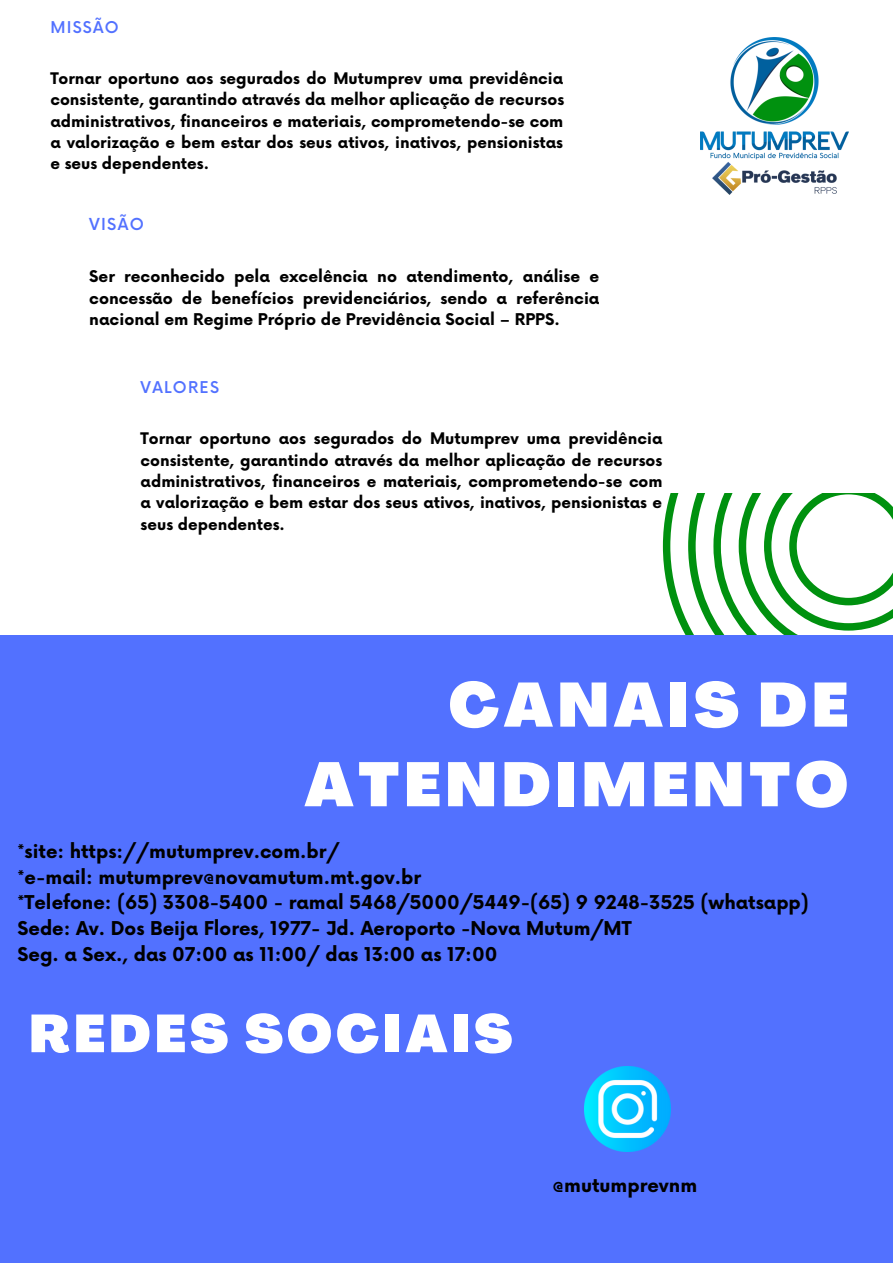
<style>
.page{position:relative;width:893px;height:1264px;background:#fff}
.page>*{position:absolute;margin:0;border:0;box-sizing:border-box;transform-origin:0 0}
.t1{font:900 61.35px/79.5px "Agrandir";letter-spacing:.07em;color:#fff;text-align:right}
.t2{font:900 52.35px "Agrandir";letter-spacing:.07em;color:#fff}
.t3{font:700 18.6px "Now";color:#000}
.t4{font:500 16.05px "Now";letter-spacing:.08em;color:#5271ff}
.t5{font:500 15.9px "Now";letter-spacing:.08em;color:#5271ff}
.t6{font:700 15.75px/21.3px "Now";color:#000;text-align:justify}
.t7{font:700 15.6px/21.3px "Now";color:#000;text-align:justify}
</style>
<div class="page">
<svg style="left:663px;top:493px;width:229px;height:142px"></svg>
<div style="left:0;top:635px;width:892px;height:627px;background:#5271ff"></div>
<img style="left:700px;top:37px;width:148px;height:158px">
<img style="left:585px;top:1066px;width:85px;height:85px">
<p class="t5" style="left:50px;top:19px;width:70px">MISSÃO</p>
<p class="t7" style="left:50px;top:69px;width:515px">Tornar oportuno aos segurados do Mutumprev uma previdência consistente, garantindo através da melhor aplicação de recursos administrativos, financeiros e materiais, comprometendo-se com a valorização e bem estar dos seus ativos, inativos, pensionistas e seus dependentes.</p>
<p class="t4" style="left:89px;top:216px;width:56px">VISÃO</p>
<p class="t6" style="left:89px;top:267px;width:512px">Ser reconhecido pela excelência no atendimento, análise e concessão de benefícios previdenciários, sendo a referência nacional em Regime Próprio de Previdência Social – RPPS.</p>
<p class="t5" style="left:141px;top:379px;width:80px">VALORES</p>
<p class="t7" style="left:141px;top:429px;width:523px">Tornar oportuno aos segurados do Mutumprev uma previdência consistente, garantindo através da melhor aplicação de recursos administrativos, financeiros e materiais, comprometendo-se com a valorização e bem estar dos seus ativos, inativos, pensionistas e seus dependentes.</p>
<p class="t1" style="left:304px;top:671px;width:545px">CANAIS DE<br>ATENDIMENTO</p>
<p class="t3" style="left:18px;top:841px;width:323px">*site: https://mutumprev.com.br/</p>
<p class="t3" style="left:18px;top:866px;width:405px">*e-mail: mutumprev@novamutum.mt.gov.br</p>
<p class="t3" style="left:18px;top:892px;width:792px">*Telefone: (65) 3308-5400 - ramal 5468/5000/5449-(65) 9 9248-3525 (whatsapp)</p>
<p class="t3" style="left:18px;top:918px;width:615px">Sede: Av. Dos Beija Flores, 1977- Jd. Aeroporto -Nova Mutum/MT</p>
<p class="t3" style="left:18px;top:944px;width:481px">Seg. a Sex., das 07:00 as 11:00/ das 13:00 as 17:00</p>
<p class="t2" style="left:29px;top:1012px;width:485px">REDES SOCIAIS</p>
<p class="t3" style="left:552px;top:1175px;width:146px">@mutumprevnm</p>
</div>
